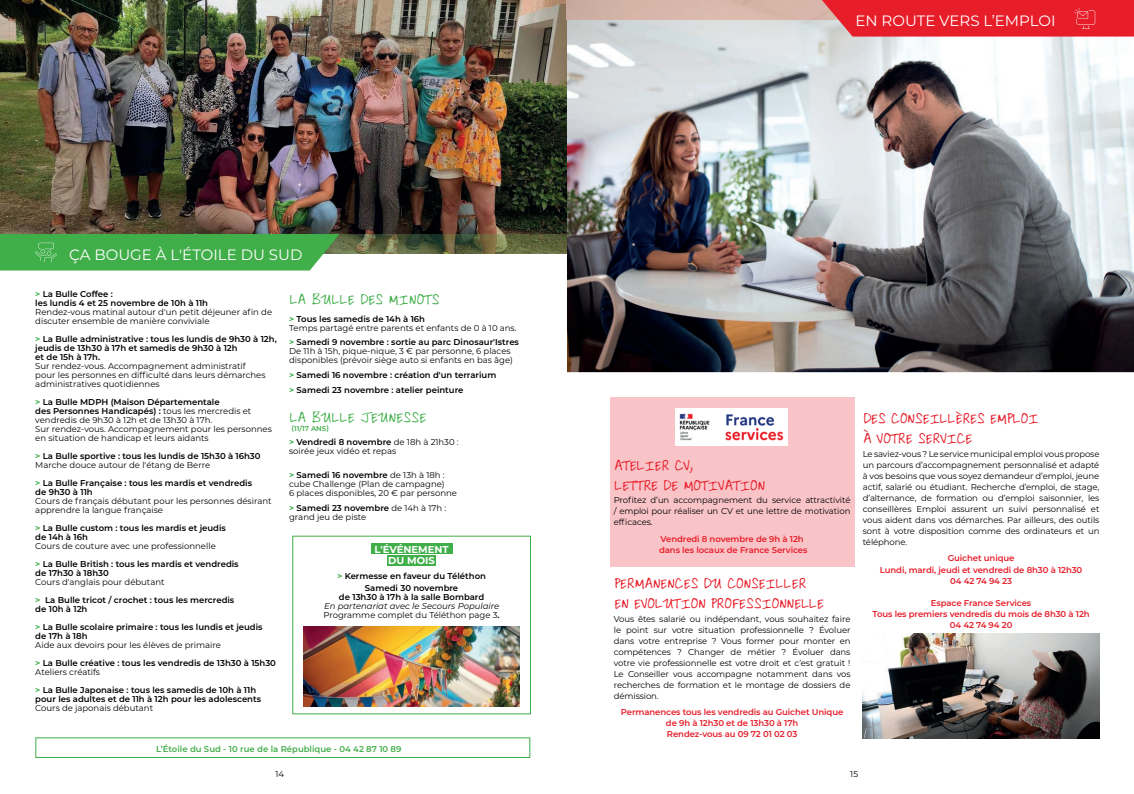
<style>
.page{position:relative;width:1134px;height:794px;background:#fff}
.page>*{position:absolute;margin:0;border:0;box-sizing:border-box;transform-origin:0 0}
.t1{font:15px/20px "Ardleys Hand";letter-spacing:-.01em;color:#e71d29}
.t2{font:15px "Montserrat";color:#fff}
.t3{font:15px "Ardleys Hand";color:#40ae49}
.t4{font:700 10px/11px "Montserrat";color:#fff;text-align:center}
.t5{font:8.5px/11px "Montserrat";color:#000001}
.t6{font:600 8.5px/9px "Montserrat";color:#000001}
.t7{font:600 8.5px/11px "Montserrat";letter-spacing:-.01em;color:#e71d29;text-align:center}
.t8{font:italic 8.5px/9px "Montserrat";color:#000001}
.t9{font:600 8.5px "Montserrat";color:#40ae49}
.t10{font:600 7px "Montserrat";color:#40ae49}
.s1{font-weight:700;color:#40ae49}
.s2{font-weight:600}
.s3{font-weight:400}
.s4{font-size:8.5px;color:#fff}
.s5{font-style:normal}
.s6{font-weight:600;font-style:normal}
</style>
<div class="page">
<div style="left:610px;top:397px;width:244px;height:169px;background:#f9c4c8"></div>
<img style="left:0;top:0;width:567px;height:234px">
<img style="left:567px;top:19px;width:567px;height:353px">
<img style="left:339px;top:234px;width:228px;height:19px">
<svg style="left:822px;top:0;width:312px;height:37px;background:#e62934"></svg>
<div style="left:0;top:234px;width:339px;height:36px;background:#40ae49"></div>
<div style="left:35px;top:737px;width:495px;height:21px;border:1px solid #40ae49"></div>
<div style="left:292px;top:535px;width:239px;height:179px;border:1px solid #40ae49"></div>
<div style="left:371px;top:543px;width:81px;height:11px;background:#40ae49"></div>
<div style="left:387px;top:555px;width:49px;height:11px;background:#40ae49"></div>
<img style="left:303px;top:626px;width:216px;height:80px">
<img style="left:675px;top:408px;width:112px;height:37px">
<img style="left:863px;top:634px;width:236px;height:104px">
<h1 class="t2" style="left:69px;top:244px;width:235px">ÇA BOUGE À L'ÉTOILE DU SUD</h1>
<p class="t6" style="left:35px;top:289px;width:174px"><span class="s1">&gt;</span> La Bulle Coffee :<br>les lundis 4 et 25 novembre de 10h à 11h</p>
<p class="t5" style="left:35px;top:307px;width:238px;line-height:9px">Rendez-vous matinal autour d'un petit déjeuner afin de discuter ensemble de manière conviviale</p>
<p class="t6" style="left:35px;top:334px;width:243px"><span class="s1">&gt;</span> La Bulle administrative : tous les lundis de 9h30 à 12h, jeudis de 13h30 à 17h et samedis de 9h30 à 12h<br>et de 15h à 17h.</p>
<p class="t5" style="left:35px;top:361px;width:232px;line-height:9px">Sur rendez-vous. Accompagnement administratif pour les personnes en difficulté dans leurs démarches administratives quotidiennes</p>
<p class="t5" style="left:35px;top:397px;width:238px;line-height:9px"><span class="s1">&gt;</span> <span class="s2">La Bulle MDPH (Maison Départementale<br>des Personnes Handicapés) :</span> tous les mercredis et vendredis de 9h30 à 12h et de 13h30 à 17h.<br>Sur rendez-vous. Accompagnement pour les personnes en situation de handicap et leurs aidants</p>
<p class="t6" style="left:35px;top:451px;width:227px"><span class="s1">&gt;</span> La Bulle sportive : tous les lundis de 15h30 à 16h30<br><span class="s3">Marche douce autour de l'étang de Berre</span></p>
<p class="t6" style="left:35px;top:478px;width:218px"><span class="s1">&gt;</span> La Bulle Française : tous les mardis et vendredis de 9h30 à 11h</p>
<p class="t5" style="left:35px;top:496px;width:238px;line-height:9px">Cours de français débutant pour les personnes désirant apprendre la langue française</p>
<p class="t6" style="left:35px;top:523px;width:192px"><span class="s1">&gt;</span> La Bulle custom : tous les mardis et jeudis de 14h à 16h</p>
<p class="t6" style="left:35px;top:536px;width:205px;line-height:18px"><span class="s3">Cours de couture avec une professionnelle<br></span><span class="s1">&gt;</span> La Bulle British : tous les mardis et vendredis</p>
<p class="t6" style="left:35px;top:568px;width:75px">de 17h30 à 18h30</p>
<p class="t6" style="left:35px;top:572px;width:201px;line-height:18px"><span class="s3">Cours d'anglais pour débutant<br></span><span class="s1">&gt;</span> La Bulle tricot / crochet : tous les mercredis</p>
<p class="t6" style="left:35px;top:599px;width:229px;line-height:18px">de 10h à 12h<br><span class="s1">&gt;</span> La Bulle scolaire primaire : tous les lundis et jeudis</p>
<p class="t6" style="left:35px;top:631px;width:54px">de 17h à 18h</p>
<p class="t6" style="left:35px;top:635px;width:242px;line-height:18px"><span class="s3">Aide aux devoirs pour les élèves de primaire<br></span><span class="s1">&gt;</span> La Bulle créative : tous les vendredis de 13h30 à 15h30</p>
<p class="t6" style="left:35px;top:662px;width:222px;line-height:18px"><span class="s3">Ateliers créatifs<br></span><span class="s1">&gt;</span> La Bulle Japonaise : tous les samedis de 10h à 11h</p>
<p class="t6" style="left:35px;top:694px;width:227px">pour les adultes et de 11h à 12h pour les adolescents</p>
<p class="t5" style="left:35px;top:702px;width:119px">Cours de japonais débutant</p>
<h1 class="t3" style="left:289px;top:290px;width:151px">LA BULLE DES MINOTS</h1>
<p class="t5" style="left:289px;top:314px;width:229px;line-height:9px"><span class="s1">&gt;</span> <span class="s2">Tous les samedis de 14h à 16h<br></span>Temps partagé entre parents et enfants de 0 à 10 ans.</p>
<p class="t5" style="left:289px;top:337px;width:231px;line-height:9px"><span class="s1">&gt;</span> <span class="s2">Samedi 9 novembre : sortie au parc Dinosaur'Istres<br></span>De 11h à 15h, pique-nique, 3 € par personne, 6 places disponibles (prévoir siège auto si enfants en bas âge)</p>
<p class="t6" style="left:289px;top:367px;width:209px;line-height:14.7px"><span class="s1">&gt;</span> Samedi 16 novembre : création d'un terrarium <span class="s1">&gt;</span> Samedi 23 novembre : atelier peinture</p>
<h1 class="t3" style="left:289px;top:408px;width:138px">LA BULLE JEUNESSE</h1>
<p class="t10" style="left:291px;top:423px;width:44px">(11/17 ANS)<span class="s4">L</span></p>
<p class="t5" style="left:289px;top:437px;width:171px;line-height:9px"><span class="s1">&gt;</span> <span class="s2">Vendredi 8 novembre</span> de 18h à 21h30 : soirée jeux vidéo et repas</p>
<p class="t5" style="left:289px;top:470px;width:169px;line-height:9px"><span class="s1">&gt;</span> <span class="s2">Samedi 16 novembre</span> de 13h à 18h : cube Challenge (Plan de campagne)<br>6 places disponibles, 20 € par personne</p>
<p class="t5" style="left:289px;top:503px;width:159px;line-height:9px"><span class="s1">&gt;</span> <span class="s2">Samedi 23 novembre</span> de 14h à 17h : grand jeu de piste</p>
<p class="t4" style="left:374px;top:543px;width:76px">L'ÉVÉNEMENT<br>DU MOIS</p>
<p class="t6" style="left:337px;top:569px;width:150px;line-height:11.8px;text-align:center"><span class="s1">&gt;</span> Kermesse en faveur du Téléthon<br>Samedi 30 novembre</p>
<p class="t6" style="left:339px;top:592px;width:147px">de 13h30 à 17h à la salle Bombard</p>
<p class="t8" style="left:324px;top:601px;width:178px">En partenariat avec le Secours Populaire<br><span class="s5">Programme complet du Téléthon page 3</span><span class="s6">.</span></p>
<p class="t9" style="left:156px;top:742px;width:247px">L’Étoile du Sud - 10 rue de la République - 04 42 87 10 89</p>
<h1 class="t2" style="left:855px;top:10px;width:202px">EN ROUTE VERS L’EMPLOI</h1>
<h1 class="t1" style="left:614px;top:454px;width:152px">ATELIER CV,<br>LETTRE DE MOTIVATION</h1>
<p class="t5" style="left:614px;top:494px;width:238px;text-align:justify">Profitez d’un accompagnement du service attractivité / emploi pour réaliser un CV et une lettre de motivation efficaces.</p>
<p class="t7" style="left:659px;top:533px;width:150px;text-align:left">Vendredi 8 novembre de 9h à 12h dans les locaux de France Services</p>
<h1 class="t1" style="left:614px;top:572px;width:211px">PERMANENCES DU CONSEILLER<br>EN EVOLUTION PROFESSIONNELLE</h1>
<p class="t5" style="left:614px;top:613px;width:238px;text-align:justify">Vous êtes salarié ou indépendant, vous souhaitez faire le point sur votre situation professionnelle ? Évoluer dans votre entreprise ? Vous former pour monter en compétences ? Changer de métier ? Évoluer dans votre vie professionnelle est votre droit et c’est gratuit !<br>Le Conseiller vous accompagne notamment dans vos recherches de formation et le montage de dossiers de démission.</p>
<p class="t7" style="left:621px;top:706px;width:224px">Permanences tous les vendredis au Guichet Unique de 9h à 12h30 et de 13h30 à 17h<br>Rendez-vous au 09 72 01 02 03</p>
<h1 class="t1" style="left:863px;top:408px;width:177px">DES CONSEILLÈRES EMPLOI<br>À VOTRE SERVICE</h1>
<p class="t5" style="left:863px;top:448px;width:238px;text-align:justify">Le saviez-vous ? Le service municipal emploi vous propose un parcours d’accompagnement personnalisé et adapté à vos besoins que vous soyez demandeur d’emploi, jeune actif, salarié ou étudiant. Recherche d’emploi, de stage, d’alternance, de formation ou d’emploi saisonnier, les conseillères Emploi assurent un suivi personnalisé et vous aident dans vos démarches. Par ailleurs, des outils sont à votre disposition comme des ordinateurs et un téléphone.</p>
<p class="t7" style="left:880px;top:552px;width:204px">Guichet unique<br>Lundi, mardi, jeudi et vendredi de 8h30 à 12h30<br>04 42 74 94 23</p>
<p class="t7" style="left:872px;top:596px;width:219px">Espace France Services<br>Tous les premiers vendredis du mois de 8h30 à 12h<br>04 42 74 94 20</p>
<p class="t5" style="left:275px;top:768px;width:10px">14</p>
<p class="t5" style="left:850px;top:768px;width:9px">15</p>
</div>
